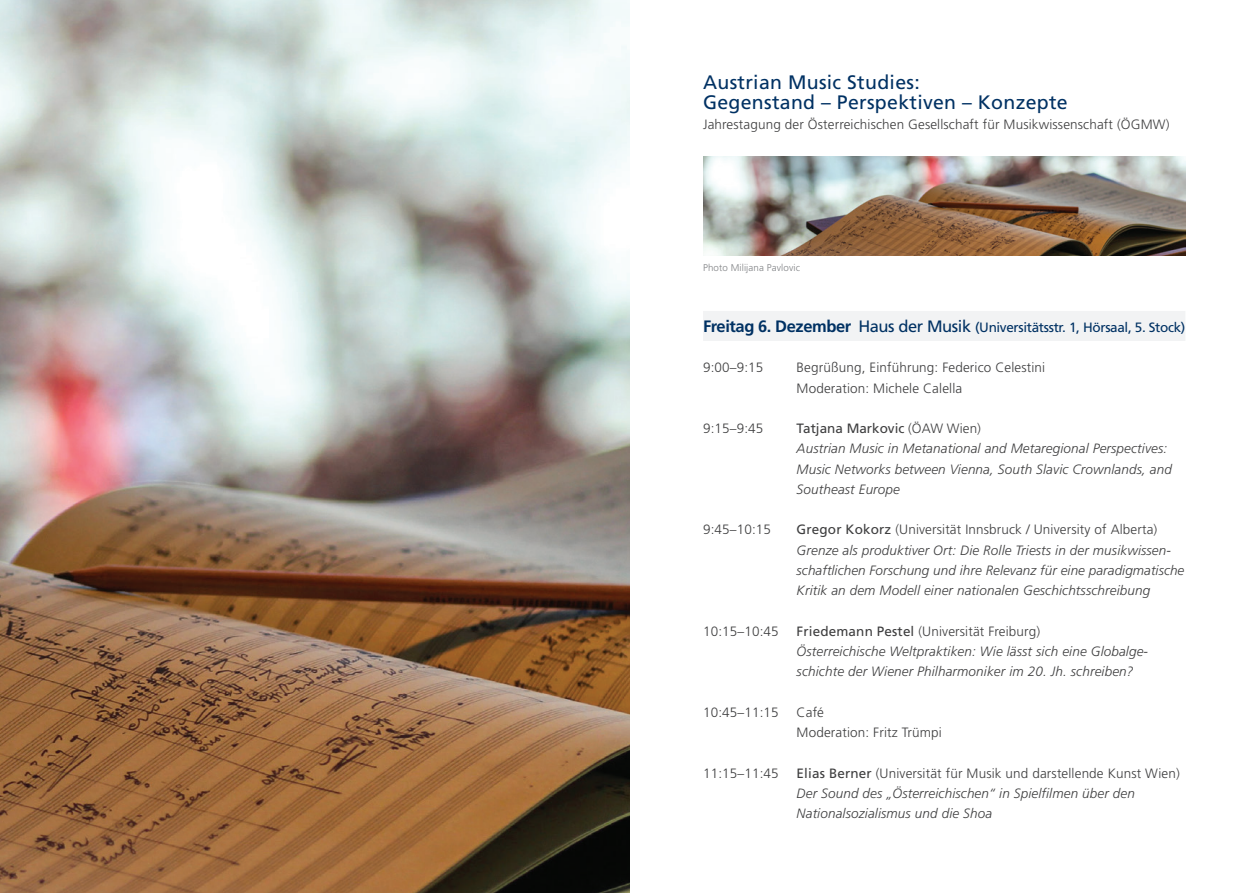
<style>
.page{position:relative;width:1259px;height:893px;background:#fff}
.page>*{position:absolute;margin:0;border:0;box-sizing:border-box;transform-origin:0 0}
.t1{font:19.5px/20.2px "Frutiger";letter-spacing:.015em;color:#003163}
.t2{font:italic 300 13.5px/20.2px "Frutiger";letter-spacing:.01em;color:#3e3e3f}
.t3{font:300 13.5px/20.2px "Frutiger";letter-spacing:.01em;color:#3e3e3f}
.t4{font:13.5px "Frutiger";letter-spacing:-.025em;color:#003163}
.t5{font:300 9.75px "Frutiger";letter-spacing:.01em;color:#808285}
.s1{font-weight:700;font-size:16.5px}
.s2{font-size:16.5px}
.s3{font-weight:400;font-style:normal}
.s4{font-style:normal}
</style>
<div class="page">
<div style="left:703px;top:311px;width:482px;height:30px;background:#f2f3f4"></div>
<img style="left:703px;top:157px;width:482px;height:99px">
<img style="left:0;top:0;width:629px;height:893px">
<h1 class="t1" style="left:703px;top:72px;width:366px">Austrian Music Studies:<br>Gegenstand – Perspektiven – Konzepte</h1>
<p class="t3" style="left:703px;top:115px;width:468px">Jahrestagung der Österreichischen Gesellschaft für Musikwissenschaft (ÖGMW)</p>
<p class="t5" style="left:703px;top:262px;width:98px">Photo Milijana Pavlovic</p>
<p class="t4" style="left:703px;top:319px;width:484px"><span class="s1">Freitag 6. Dezember</span> <span class="s2">Haus der Musik</span> (Universitätsstr. 1, Hörsaal, 5. Stock)</p>
<p class="t3" style="left:703px;top:358px;width:62px">9:00–9:15</p>
<p class="t3" style="left:796px;top:358px;width:250px">Begrüßung, Einführung: Federico Celestini<br>Moderation: Michele Calella</p>
<p class="t3" style="left:703px;top:418px;width:62px">9:15–9:45</p>
<p class="t2" style="left:796px;top:418px;width:377px"><span class="s3">Tatjana Markovic</span> <span class="s4">(ÖAW Wien)<br></span>Austrian Music in Metanational and Metaregional Perspectives:<br>Music Networks between Vienna, South Slavic Crownlands, and Southeast Europe</p>
<p class="t3" style="left:703px;top:520px;width:70px">9:45–10:15</p>
<p class="t2" style="left:796px;top:520px;width:389px"><span class="s3">Gregor Kokorz</span> <span class="s4">(Universität Innsbruck / University of Alberta)<br></span>Grenze als produktiver Ort: Die Rolle Triests in der musikwissen&shy;schaftlichen Forschung und ihre Relevanz für eine paradigmatische Kritik an dem Modell einer nationalen Geschichtsschreibung</p>
<p class="t3" style="left:703px;top:621px;width:77px">10:15–10:45</p>
<p class="t2" style="left:796px;top:621px;width:353px"><span class="s3">Friedemann Pestel</span> <span class="s4">(Universität Freiburg)<br></span>Österreichische Weltpraktiken: Wie lässt sich eine Globalge&shy;schichte der Wiener Philharmoniker im 20. Jh. schreiben?</p>
<p class="t3" style="left:703px;top:702px;width:77px">10:45–11:15</p>
<p class="t3" style="left:796px;top:702px;width:147px">Café<br>Moderation: Fritz Trümpi</p>
<p class="t3" style="left:703px;top:763px;width:77px">11:15–11:45</p>
<p class="t2" style="left:796px;top:763px;width:385px"><span class="s3">Elias Berner</span> <span class="s4">(Universität für Musik und darstellende Kunst Wien)<br></span>Der Sound des „Österreichischen“ in Spielfilmen über den<br>Nationalsozialismus und die Shoa</p>
</div>
